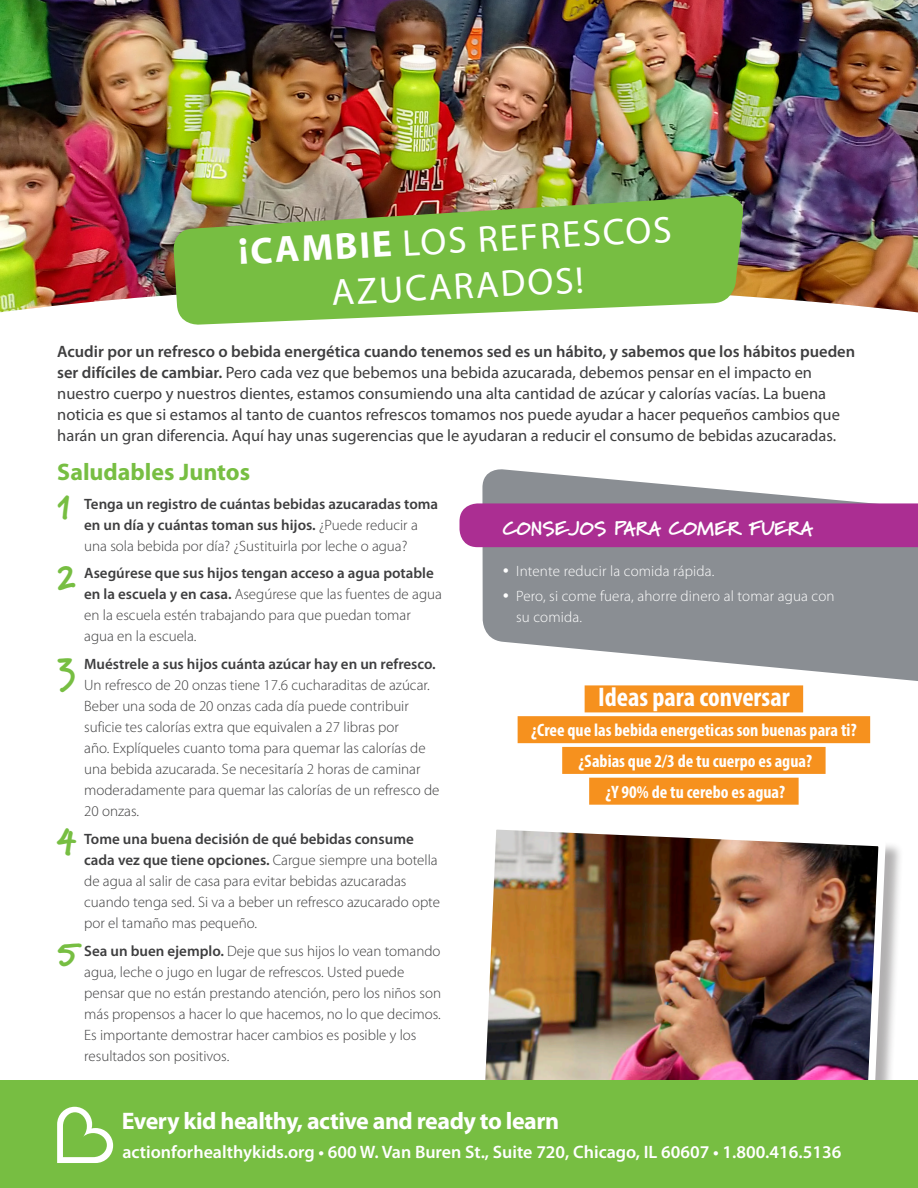
<style>
.page{position:relative;width:918px;height:1188px;background:#fff}
.page>*{position:absolute;margin:0;border:0;box-sizing:border-box;transform-origin:0 0}
.t1{font:37.5px "Myriad Pro";color:#fff}
.Numbered_List{font:900 36px "Marydale";color:#77be42}
.Call_Out{font:700 condensed 27px "Myriad Pro";color:#fff}
.t2{font:700 24px "Myriad Pro";letter-spacing:-.02em;color:#fff}
.Header1{font:700 24px "Myriad Pro";color:#77be42}
.Header_Sidebar{font:900 19.5px "Marydale";letter-spacing:.01em;color:#fff}
.Call_Out-2{font:700 condensed 18px "Myriad Pro";color:#fff}
.t3{font:600 18px "Myriad Pro";color:#fff}
.Intro_Para{font:16.5px/21px "Myriad Pro";color:#3e3e3f}
.Numbered_List-2{font:300 15px/21px "Myriad Pro";color:#3e3e3f}
.Numbered_List-3{font:600 15px/21px "Myriad Pro";color:#3e3e3f}
.t4{font:300 15px/21px "Myriad Pro";letter-spacing:.01em;color:#fff}
.s1{font-weight:700}
.s2{font-weight:600}
.s3{font-weight:300}
</style>
<div class="page">
<div style="left:476px;top:825px;width:428px;height:363px;background:#231f20;opacity:.35"></div>
<img style="left:476px;top:825px;width:413px;height:255px">
<div style="left:0;top:1080px;width:918px;height:108px;background:#77be42"></div>
<svg style="left:57px;top:1107px;width:56px;height:56px"></svg>
<svg style="left:482px;top:469px;width:436px;height:218px;fill:#8a8e93"></svg>
<div style="left:460px;top:503px;width:458px;height:44px;background:#ab2e92"></div>
<div style="left:585px;top:685px;width:218px;height:27px;background:#f6911e"></div>
<div style="left:518px;top:716px;width:352px;height:27px;background:#f6911e"></div>
<div style="left:562px;top:747px;width:264px;height:27px;background:#f6911e"></div>
<div style="left:589px;top:778px;width:210px;height:27px;background:#f6911e"></div>
<img style="left:0;top:0;width:918px;height:312px">
<svg style="left:172px;top:195px;width:573px;height:130px;background:#87ba57"></svg>
<p class="t1" style="left:237px;top:229px;width:435px;rotate:-3deg"><span class="s1">¡CAMBIE</span> LOS REFRESCOS</p>
<p class="t1" style="left:330px;top:270px;width:254px;rotate:-3deg">AZUCARADOS!</p>
<p class="Intro_Para" style="left:57px;top:341px;width:799px"><span class="s2">Acudir por un refresco o bebida energética cuando tenemos sed es un hábito, y sabemos que los hábitos pueden ser difíciles de cambiar.</span> Pero cada vez que bebemos una bebida azucarada, debemos pensar en el impacto en nuestro cuerpo y nuestros dientes, estamos consumiendo una alta cantidad de azúcar y calorías vacías. La buena noticia es que si estamos al tanto de cuantos refrescos tomamos nos puede ayudar a hacer pequeños cambios que harán un gran diferencia. Aquí hay unas sugerencias que le ayudaran a reducir el consumo de bebidas azucaradas.</p>
<p class="Header1" style="left:57px;top:456px;width:195px">Saludables Juntos</p>
<p class="Numbered_List" style="left:57px;top:486px;width:16px">1</p>
<p class="Numbered_List-3" style="left:84px;top:493px;width:355px">Tenga un registro de cuántas bebidas azucaradas toma en un día y cuántas toman sus hijos. <span class="s3">¿Puede reducir a una sola bebida por día? ¿Sustituirla por leche o agua?</span></p>
<p class="Numbered_List" style="left:57px;top:555px;width:21px">2</p>
<p class="Numbered_List-2" style="left:84px;top:563px;width:359px"><span class="s2">Asegúrese que sus hijos tengan acceso a agua potable en la escuela y en casa.</span> Asegúrese que las fuentes de agua en la escuela estén trabajando para que puedan tomar agua en la escuela.</p>
<p class="Numbered_List" style="left:57px;top:646px;width:21px">3</p>
<p class="Numbered_List-2" style="left:84px;top:654px;width:357px"><span class="s2">Muéstrele a sus hijos cuánta azúcar hay en un refresco.<br></span>Un refresco de 20 onzas tiene 17.6 cucharaditas de azúcar.<br>Beber una soda de 20 onzas cada día puede contribuir suficie tes calorías extra que equivalen a 27 libras por<br>año. Explíqueles cuanto toma para quemar las calorías de una bebida azucarada. Se necesitaría 2 horas de caminar moderadamente para quemar las calorías de un refresco de 20 onzas.</p>
<p class="Numbered_List" style="left:57px;top:821px;width:22px">4</p>
<p class="Numbered_List-2" style="left:84px;top:829px;width:357px"><span class="s2">Tome una buena decisión de qué bebidas consume cada vez que tiene opciones.</span> Cargue siempre una botella de agua al salir de casa para evitar bebidas azucaradas cuando tenga sed. Si va a beber un refresco azucarado opte por el tamaño mas pequeño.</p>
<p class="Numbered_List" style="left:57px;top:933px;width:24px">5</p>
<p class="Numbered_List-2" style="left:84px;top:940px;width:358px"><span class="s2">Sea un buen ejemplo.</span> Deje que sus hijos lo vean tomando agua, leche o jugo en lugar de refrescos. Usted puede pensar que no están prestando atención, pero los niños son más propensos a hacer lo que hacemos, no lo que decimos.<br>Es importante demostrar hacer cambios es posible y los resultados son positivos.</p>
<p class="Header_Sidebar" style="left:503px;top:517px;width:312px">CONSEJOS PARA COMER FUERA</p>
<p class="t4" style="left:503px;top:561px;width:213px">• Intente reducir la comida rápida.</p>
<p class="t4" style="left:516px;top:585px;width:320px;text-indent:-14px">• Pero, si come fuera, ahorre dinero al tomar agua con su comida.</p>
<p class="Call_Out" style="left:598px;top:680px;width:193px">Ideas para conversar</p>
<p class="Call_Out-2" style="left:531px;top:719px;width:327px">¿Cree que las bebida energeticas son buenas para ti?</p>
<p class="Call_Out-2" style="left:579px;top:750px;width:235px">¿Sabias que 2/3 de tu cuerpo es agua?</p>
<p class="Call_Out-2" style="left:606px;top:781px;width:181px">¿Y 90% de tu cerebo es agua?</p>
<p class="t2" style="left:122px;top:1105px;width:439px">Every kid healthy, active and ready to learn</p>
<p class="t3" style="left:122px;top:1140px;width:720px">actionforhealthykids.org • 600 W. Van Buren St., Suite 720, Chicago, IL 60607 • 1.800.416.5136</p>
</div>
